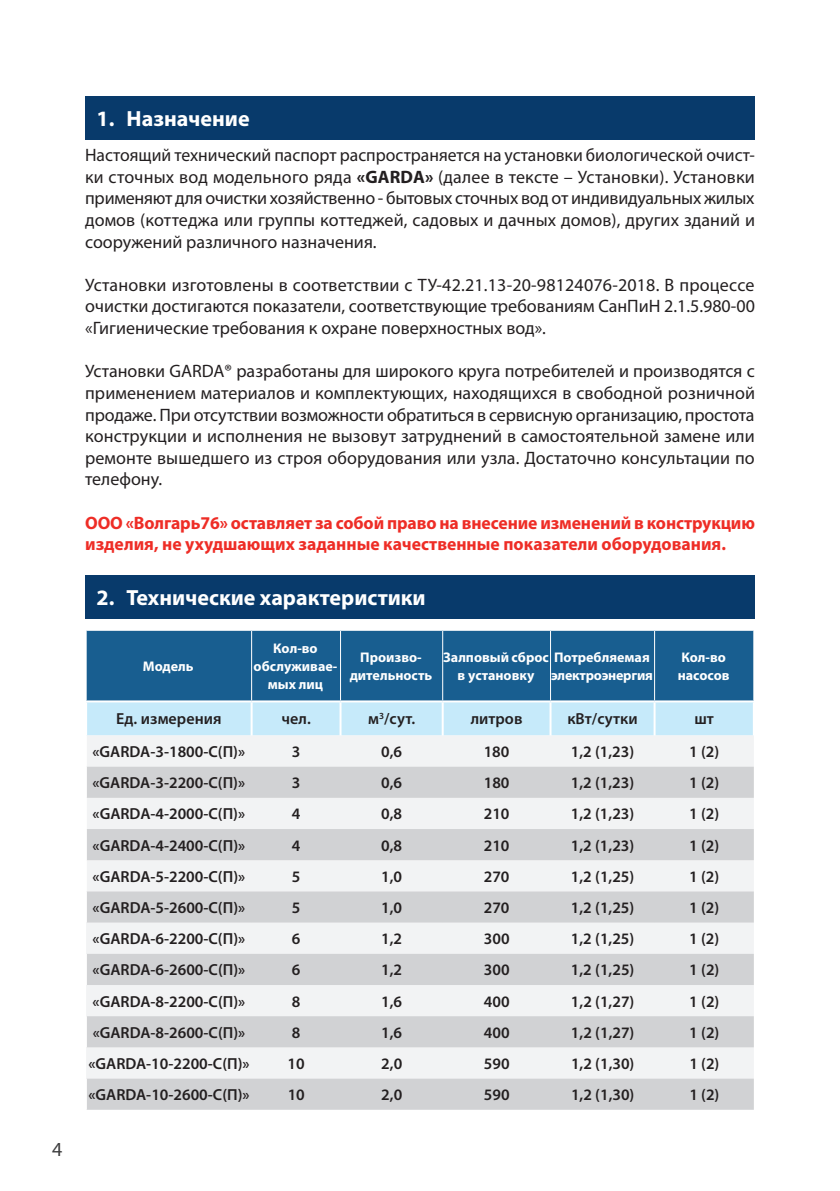
<style>
.page{position:relative;width:840px;height:1191px;background:#fff}
.page>*{position:absolute;margin:0;border:0;box-sizing:border-box;transform-origin:0 0}
.t1{font:700 22px "Myriad Pro";color:#fff}
.t2{font:20px "Myriad Pro";color:#3e3e3f}
.t3{font:18px/21.6px "Myriad Pro";color:#231f20;text-align:justify}
.t4{font:700 18px/21.6px "Myriad Pro";letter-spacing:-.005em;color:#ee2d26}
.t5{font:600 16px "Myriad Pro";color:#231f20}
.t6{font:700 14px/18px "Myriad Pro";color:#fff;text-align:center}
.s1{font-weight:700}
</style>
<div class="page">
<div style="left:85px;top:96px;width:669px;height:44px;background:#083a6b"></div>
<div style="left:85px;top:575px;width:669px;height:43px;background:#083a6b"></div>
<div style="left:87px;top:631px;width:666px;height:69px;background:#185e90"></div>
<div style="left:87px;top:702px;width:665px;height:33px;background:#c6eafa"></div>
<div style="left:87px;top:735px;width:666px;height:31px;background:#f2f3f4"></div>
<svg style="left:86px;top:766px;width:667px;height:343px;fill:#d1d2d4"></svg>
<hr style="left:85px;top:798px;width:2px;height:31px;background:#fff">
<hr style="left:85px;top:860px;width:2px;height:31px;background:#fff">
<hr style="left:250px;top:702px;width:2px;height:33px;background:#fff">
<hr style="left:339px;top:702px;width:2px;height:33px;background:#fff">
<hr style="left:441px;top:702px;width:2px;height:33px;background:#fff">
<hr style="left:549px;top:702px;width:2px;height:33px;background:#fff">
<hr style="left:653px;top:702px;width:2px;height:33px;background:#fff">
<hr style="left:85px;top:766px;width:2px;height:32px;background:#fff">
<hr style="left:85px;top:829px;width:2px;height:31px;background:#fff">
<hr style="left:85px;top:891px;width:2px;height:31px;background:#fff">
<hr style="left:85px;top:953px;width:2px;height:32px;background:#fff">
<hr style="left:85px;top:1016px;width:2px;height:31px;background:#fff">
<hr style="left:85px;top:1078px;width:2px;height:31px;background:#fff">
<hr style="left:251px;top:631px;width:1px;height:69px;background:#fff">
<hr style="left:340px;top:631px;width:1px;height:69px;background:#fff">
<hr style="left:442px;top:631px;width:1px;height:69px;background:#fff">
<hr style="left:549px;top:631px;width:1px;height:69px;background:#fff">
<hr style="left:653px;top:631px;width:1px;height:69px;background:#fff">
<p class="t2" style="left:52px;top:1137px;width:12px">4</p>
<p class="t1" style="left:96px;top:104px;width:154px">1. Назначение</p>
<p class="t3" style="left:85px;top:144px;width:671px">Настоящий технический паспорт распространяется на установки биологической очист&shy;ки сточных вод модельного ряда <span class="s1">«GARDA»</span> (далее в тексте – Установки). Установки применяют для очистки хозяйственно - бытовых сточных вод от индивидуальных жилых домов (коттеджа или группы коттеджей, садовых и дачных домов), других зданий и сооружений различного назначения.</p>
<p class="t3" style="left:85px;top:274px;width:671px">Установки изготовлены в соответствии с ТУ-42.21.13-20-98124076-2018. В процессе очистки достигаются показатели, соответствующие требованиям СанПиН 2.1.5.980-00 «Гигиенические требования к охране поверхностных вод».</p>
<p class="t3" style="left:85px;top:360px;width:671px">Установки GARDA® разработаны для широкого круга потребителей и производятся с применением материалов и комплектующих, находящихся в свободной розничной продаже. При отсутствии возможности обратиться в сервисную организацию, простота конструкции и исполнения не вызовут затруднений в самостоятельной замене или ремонте вышедшего из строя оборудования или узла. Достаточно консультации по телефону.</p>
<p class="t4" style="left:85px;top:511px;width:671px">ООО «Волгарь76» оставляет за собой право на внесение изменений в конструкцию изделия, не ухудшающих заданные качественные показатели оборудования.</p>
<p class="t1" style="left:96px;top:583px;width:330px">2. Технические характеристики</p>
<p class="t6" style="left:143px;top:657px;width:52px">Модель</p>
<p class="t6" style="left:253px;top:639px;width:85px">Кол-во обслуживае&shy;мых лиц</p>
<p class="t6" style="left:349px;top:648px;width:84px">Произво&shy;дительность</p>
<p class="t6" style="left:457px;top:648px;width:194px;text-align:left;text-indent:-14px">Залповый сброс Потребляемая в установку</p>
<p class="t6" style="left:550px;top:666px;width:103px">электроэнергия</p>
<p class="t6" style="left:677px;top:648px;width:53px;text-align:left">Кол-во насосов</p>
<p class="t5" style="left:116px;top:709px;width:107px">Ед. измерения</p>
<p class="t5" style="left:281px;top:709px;width:31px">чел.</p>
<p class="t5" style="left:368px;top:709px;width:49px">м<sup>3</sup>/сут.</p>
<p class="t5" style="left:470px;top:709px;width:53px">литров</p>
<p class="t5" style="left:567px;top:709px;width:72px">кВт/сутки</p>
<p class="t5" style="left:694px;top:709px;width:21px">шт</p>
<p class="t5" style="left:92px;top:741px;width:154px">«GARDA-3-1800-С(П)»</p>
<p class="t5" style="left:291px;top:741px;width:10px">3</p>
<p class="t5" style="left:381px;top:741px;width:22px">0,6</p>
<p class="t5" style="left:483px;top:741px;width:27px">180</p>
<p class="t5" style="left:570px;top:741px;width:65px">1,2 (1,23)</p>
<p class="t5" style="left:688px;top:741px;width:32px">1 (2)</p>
<p class="t5" style="left:92px;top:772px;width:154px">«GARDA-3-2200-С(П)»</p>
<p class="t5" style="left:291px;top:772px;width:10px">3</p>
<p class="t5" style="left:381px;top:772px;width:22px">0,6</p>
<p class="t5" style="left:483px;top:772px;width:27px">180</p>
<p class="t5" style="left:570px;top:772px;width:65px">1,2 (1,23)</p>
<p class="t5" style="left:688px;top:772px;width:32px">1 (2)</p>
<p class="t5" style="left:92px;top:804px;width:154px">«GARDA-4-2000-С(П)»</p>
<p class="t5" style="left:291px;top:804px;width:10px">4</p>
<p class="t5" style="left:381px;top:804px;width:22px">0,8</p>
<p class="t5" style="left:483px;top:804px;width:27px">210</p>
<p class="t5" style="left:570px;top:804px;width:65px">1,2 (1,23)</p>
<p class="t5" style="left:688px;top:804px;width:32px">1 (2)</p>
<p class="t5" style="left:92px;top:835px;width:154px">«GARDA-4-2400-С(П)»</p>
<p class="t5" style="left:292px;top:835px;width:10px">4</p>
<p class="t5" style="left:381px;top:835px;width:22px">0,8</p>
<p class="t5" style="left:483px;top:835px;width:27px">210</p>
<p class="t5" style="left:570px;top:835px;width:65px">1,2 (1,23)</p>
<p class="t5" style="left:688px;top:835px;width:32px">1 (2)</p>
<p class="t5" style="left:92px;top:866px;width:154px">«GARDA-5-2200-С(П)»</p>
<p class="t5" style="left:292px;top:866px;width:10px">5</p>
<p class="t5" style="left:381px;top:866px;width:22px">1,0</p>
<p class="t5" style="left:483px;top:866px;width:27px">270</p>
<p class="t5" style="left:570px;top:866px;width:65px">1,2 (1,25)</p>
<p class="t5" style="left:688px;top:866px;width:32px">1 (2)</p>
<p class="t5" style="left:93px;top:897px;width:154px">«GARDA-5-2600-С(П)»</p>
<p class="t5" style="left:292px;top:897px;width:10px">5</p>
<p class="t5" style="left:381px;top:897px;width:22px">1,0</p>
<p class="t5" style="left:483px;top:897px;width:27px">270</p>
<p class="t5" style="left:570px;top:897px;width:65px">1,2 (1,25)</p>
<p class="t5" style="left:688px;top:897px;width:32px">1 (2)</p>
<p class="t5" style="left:93px;top:928px;width:154px">«GARDA-6-2200-С(П)»</p>
<p class="t5" style="left:292px;top:928px;width:10px">6</p>
<p class="t5" style="left:381px;top:928px;width:22px">1,2</p>
<p class="t5" style="left:483px;top:928px;width:27px">300</p>
<p class="t5" style="left:570px;top:928px;width:65px">1,2 (1,25)</p>
<p class="t5" style="left:688px;top:928px;width:32px">1 (2)</p>
<p class="t5" style="left:93px;top:960px;width:154px">«GARDA-6-2600-С(П)»</p>
<p class="t5" style="left:292px;top:960px;width:10px">6</p>
<p class="t5" style="left:381px;top:960px;width:22px">1,2</p>
<p class="t5" style="left:483px;top:960px;width:27px">300</p>
<p class="t5" style="left:570px;top:960px;width:65px">1,2 (1,25)</p>
<p class="t5" style="left:689px;top:960px;width:32px">1 (2)</p>
<p class="t5" style="left:93px;top:991px;width:154px">«GARDA-8-2200-С(П)»</p>
<p class="t5" style="left:292px;top:991px;width:10px">8</p>
<p class="t5" style="left:381px;top:991px;width:22px">1,6</p>
<p class="t5" style="left:483px;top:991px;width:27px">400</p>
<p class="t5" style="left:570px;top:991px;width:65px">1,2 (1,27)</p>
<p class="t5" style="left:689px;top:991px;width:32px">1 (2)</p>
<p class="t5" style="left:93px;top:1022px;width:154px">«GARDA-8-2600-С(П)»</p>
<p class="t5" style="left:292px;top:1022px;width:10px">8</p>
<p class="t5" style="left:381px;top:1022px;width:22px">1,6</p>
<p class="t5" style="left:483px;top:1022px;width:27px">400</p>
<p class="t5" style="left:570px;top:1022px;width:65px">1,2 (1,27)</p>
<p class="t5" style="left:689px;top:1022px;width:32px">1 (2)</p>
<p class="t5" style="left:88px;top:1053px;width:163px">«GARDA-10-2200-С(П)»</p>
<p class="t5" style="left:287px;top:1053px;width:19px">10</p>
<p class="t5" style="left:381px;top:1053px;width:22px">2,0</p>
<p class="t5" style="left:483px;top:1053px;width:27px">590</p>
<p class="t5" style="left:570px;top:1053px;width:65px">1,2 (1,30)</p>
<p class="t5" style="left:689px;top:1053px;width:32px">1 (2)</p>
<p class="t5" style="left:88px;top:1084px;width:163px">«GARDA-10-2600-С(П)»</p>
<p class="t5" style="left:287px;top:1084px;width:19px">10</p>
<p class="t5" style="left:381px;top:1084px;width:22px">2,0</p>
<p class="t5" style="left:483px;top:1084px;width:27px">590</p>
<p class="t5" style="left:570px;top:1084px;width:65px">1,2 (1,30)</p>
<p class="t5" style="left:689px;top:1084px;width:32px">1 (2)</p>
</div>
